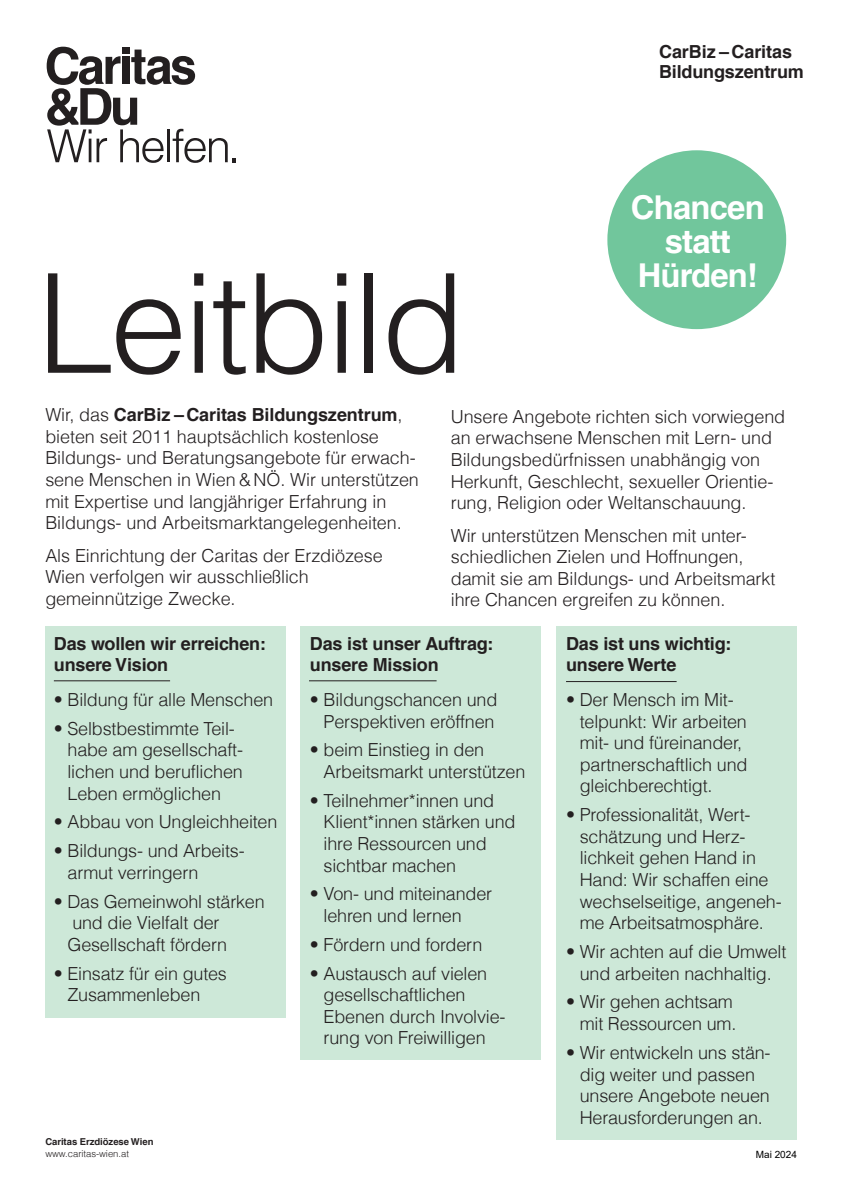
<style>
.page{position:relative;width:842px;height:1191px;background:#fff}
.page>*{position:absolute;margin:0;border:0;box-sizing:border-box;transform-origin:0 0}
.t1{font:300 138px "Helvetica LT Com";letter-spacing:-.025em;color:#231f20}
.t2{font:700 32.8px "Helvetica LT Com";letter-spacing:-.025em;color:#fff}
.Fließtext{font:300 18px/21.6px "Helvetica LT Com";letter-spacing:-.01em;color:#231f20}
.Fließtext-2{font:700 18px/21.6px "Helvetica LT Com";letter-spacing:-.01em;color:#231f20}
.t3{font:10px "Arial";color:#000}
.t4{font:700 9.5px "Helvetica LT Com";letter-spacing:-.005em;color:#231f20}
.t5{font:300 9.5px "Helvetica LT Com";letter-spacing:-.005em;color:#231f20}
.s1{font-weight:300}
</style>
<div class="page">
<div style="left:556px;top:626px;width:241px;height:513px;background:#cde8d8"></div>
<div style="left:300px;top:626px;width:241px;height:433px;background:#cde8d8"></div>
<div style="left:45px;top:626px;width:241px;height:391px;background:#cde8d8"></div>
<svg style="left:47px;top:47px;width:188px;height:116px"></svg>
<hr style="left:54px;top:680px;width:116px;height:1px;background:#231f20">
<hr style="left:309px;top:680px;width:128px;height:1px;background:#231f20">
<hr style="left:566px;top:681px;width:111px;height:1px;background:#231f20">
<div style="left:607px;top:150px;width:179px;height:179px;background:#71c69c;border-radius:50%"></div>
<p class="t1" style="left:37px;top:238px;width:430px">Leitbild</p>
<p class="Fließtext-2" style="left:659px;top:42px;width:146px;line-height:20px">CarBiz – Caritas<br>Bildungszentrum</p>
<p class="t2" style="left:631px;top:187px;width:135px">Chancen</p>
<p class="t2" style="left:665px;top:221px;width:68px">statt</p>
<p class="t2" style="left:638px;top:255px;width:122px">Hürden!</p>
<p class="Fließtext-2" style="left:45px;top:404px;width:359px"><span class="s1">Wir, das</span> CarBiz – Caritas Bildungszentrum<span class="s1">,</span></p>
<p class="Fließtext" style="left:45px;top:425px;width:335px">bieten seit 2011 hauptsächlich kostenlose</p>
<p class="Fließtext" style="left:45px;top:447px;width:375px">Bildungs- und Beratungsangebote für erwach&shy;sene Menschen in Wien &amp; NÖ. Wir unterstützen mit Expertise und langjähriger Erfahrung in Bildungs- und Arbeitsmarktangelegenheiten.</p>
<p class="Fließtext" style="left:45px;top:544px;width:339px">Als Einrichtung der Caritas der Erzdiözese</p>
<p class="Fließtext" style="left:45px;top:566px;width:265px">Wien verfolgen wir ausschließlich</p>
<p class="Fließtext" style="left:45px;top:587px;width:192px">gemeinnützige Zwecke.</p>
<p class="Fließtext" style="left:451px;top:405px;width:336px">Unsere Angebote richten sich vorwiegend an erwachsene Menschen mit Lern- und<br>Bildungsbedürfnissen unabhängig von</p>
<p class="Fließtext" style="left:451px;top:470px;width:324px">Herkunft, Geschlecht, sexueller Orientie&shy;rung, Religion oder Weltanschauung.</p>
<p class="Fließtext" style="left:451px;top:524px;width:297px">Wir unterstützen Menschen mit unter-</p>
<p class="Fließtext" style="left:451px;top:546px;width:294px">schiedlichen Zielen und Hoffnungen,</p>
<p class="Fließtext" style="left:451px;top:567px;width:326px">damit sie am Bildungs- und Arbeitsmarkt ihre Chancen ergreifen zu können.</p>
<p class="Fließtext-2" style="left:54px;top:632px;width:214px">Das wollen wir erreichen: unsere Vision</p>
<p class="Fließtext" style="left:54px;top:688px;width:221px">• Bildung für alle Menschen</p>
<p class="Fließtext" style="left:68px;top:717px;width:177px;text-indent:-14px">• Selbstbestimmte Teil&shy;habe am gesellschaft&shy;lichen und beruflichen<br>Leben ermöglichen</p>
<p class="Fließtext" style="left:54px;top:811px;width:225px">• Abbau von Ungleichheiten</p>
<p class="Fließtext" style="left:68px;top:840px;width:179px;text-indent:-14px">• Bildungs- und Arbeits&shy;armut verringern</p>
<p class="Fließtext" style="left:68px;top:890px;width:199px;text-indent:-14px">• Das Gemeinwohl stärken und die Vielfalt der<br>Gesellschaft fördern</p>
<p class="Fließtext" style="left:68px;top:962px;width:161px;text-indent:-14px">• Einsatz für ein gutes<br>Zusammenleben</p>
<p class="Fließtext-2" style="left:310px;top:632px;width:185px">Das ist unser Auftrag:</p>
<p class="Fließtext-2" style="left:310px;top:654px;width:130px">unsere Mission</p>
<p class="Fließtext" style="left:310px;top:688px;width:189px;text-align:center">• Bildungschancen und<br>Perspektiven eröffnen</p>
<p class="Fließtext" style="left:324px;top:739px;width:203px;text-indent:-14px">• beim Einstieg in den<br>Arbeitsmarkt unterstützen</p>
<p class="Fließtext" style="left:324px;top:789px;width:193px;text-indent:-14px">• Teilnehmer*innen und<br>Klient*innen stärken und ihre Ressourcen und sichtbar machen</p>
<p class="Fließtext" style="left:324px;top:883px;width:170px;text-indent:-14px">• Von- und miteinander lehren und lernen</p>
<p class="Fließtext" style="left:310px;top:933px;width:174px">• Fördern und fordern</p>
<p class="Fließtext" style="left:324px;top:962px;width:183px;text-indent:-14px">• Austausch auf vielen gesellschaftlichen<br>Ebenen durch Involvie&shy;rung von Freiwilligen</p>
<p class="t4" style="left:45px;top:1136px;width:110px">Caritas Erzdiözese Wien</p>
<p class="t5" style="left:45px;top:1147px;width:85px">www.caritas-wien.at</p>
<p class="Fließtext-2" style="left:566px;top:632px;width:167px">Das ist uns wichtig:</p>
<p class="Fließtext-2" style="left:566px;top:654px;width:112px">unsere Werte</p>
<p class="Fließtext" style="left:580px;top:688px;width:169px;text-indent:-14px">• Der Mensch im Mit&shy;telpunkt: Wir arbeiten mit- und füreinander, partnerschaftlich und gleichberechtigt.</p>
<p class="Fließtext" style="left:580px;top:804px;width:203px;text-indent:-14px">• Professionalität, Wert&shy;schätzung und Herz&shy;lichkeit gehen Hand in<br>Hand: Wir schaffen eine wechselseitige, angeneh&shy;me Arbeitsatmosphäre.</p>
<p class="Fließtext" style="left:566px;top:940px;width:222px;text-align:center">• Wir achten auf die Umwelt und arbeiten nachhaltig.</p>
<p class="Fließtext" style="left:566px;top:991px;width:172px;text-align:right">• Wir gehen achtsam mit Ressourcen um.</p>
<p class="Fließtext" style="left:580px;top:1041px;width:192px;text-indent:-14px">• Wir entwickeln uns stän&shy;dig weiter und passen unsere Angebote neuen<br>Herausforderungen an.</p>
<p class="t3" style="left:756px;top:1147px;width:43px">Mai 2024</p>
</div>
